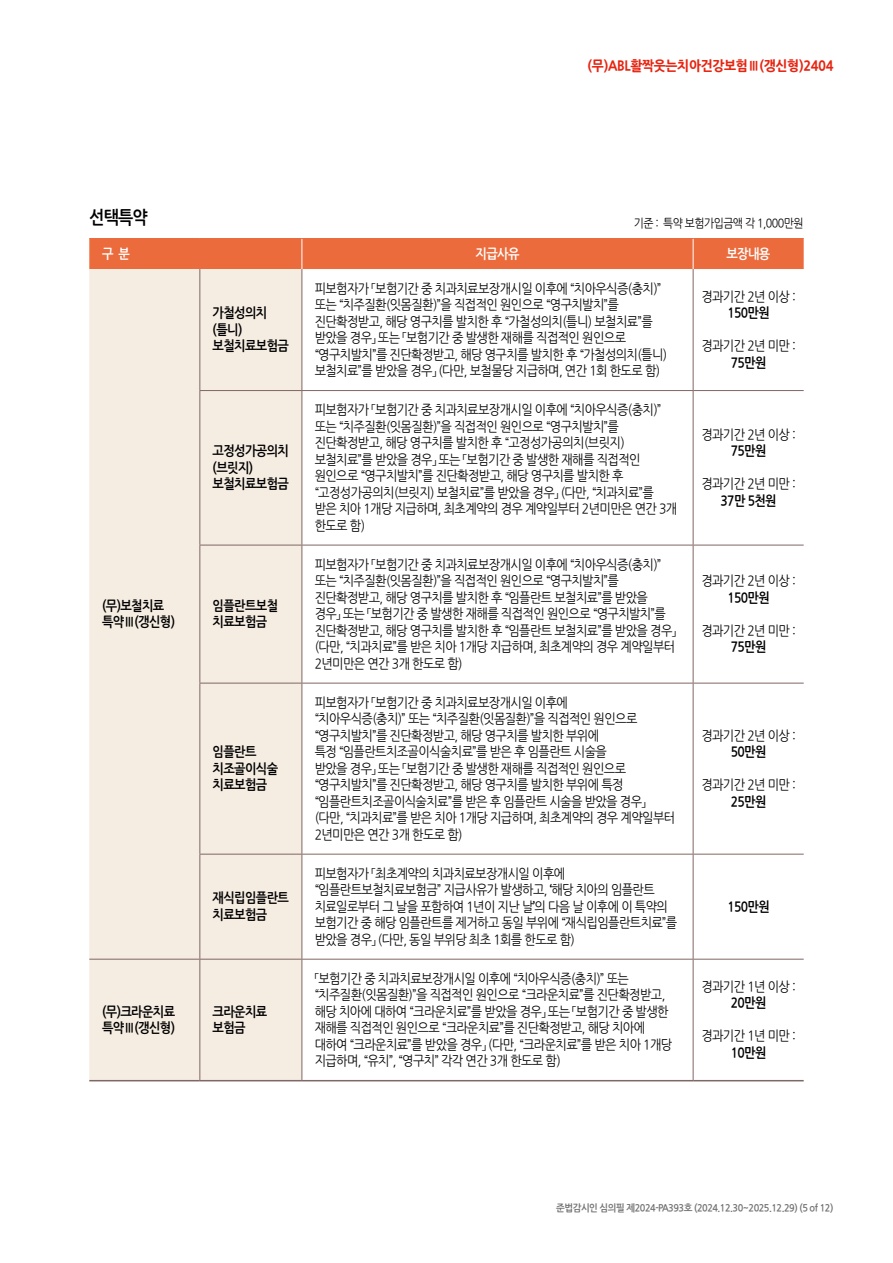
<style>
.page{position:relative;width:893px;height:1263px;background:#fff}
.page>*{position:absolute;margin:0;border:0;box-sizing:border-box;transform-origin:0 0}
.t1{font:18px "Nanum Gothic OTF Bold";color:#000;scale:.9 1}
.t2{font:13.5px/16.5px "Nanum Gothic OTF";letter-spacing:-.05em;color:#000;scale:.9 1}
.t3{font:13.5px/16.5px "Nanum Gothic OTF Bold";letter-spacing:-.05em;color:#000;scale:.9 1}
.t4{font:700 13.5px "Nanum Gothic OTF Extra";letter-spacing:-.025em;color:#e72410;scale:.95 1}
.t5{font:13.5px "Nanum Gothic OTF Bold";letter-spacing:-.05em;color:#fff;scale:.9 1}
.t6{font:12px "Nanum Gothic OTF";letter-spacing:-.05em;color:#000;scale:.9 1}
.t7{font:9.75px "Nanum Gothic OTF Bold";letter-spacing:-.05em;color:#727171;scale:.95 1}
.s1{font-family:"Nanum Gothic";font-weight:800}
.s2{font-family:"Nanum Gothic";font-weight:700}
</style>
<div class="page">
<div style="left:89px;top:239px;width:715px;height:30px;background:#ec6b3d"></div>
<div style="left:89px;top:269px;width:213px;height:811px;background:#f5ece2"></div>
<hr style="left:89px;top:238px;width:111px;height:1px;background:#ec6b3d">
<hr style="left:200px;top:238px;width:102px;height:1px;background:#ec6b3d">
<hr style="left:302px;top:238px;width:391px;height:1px;background:#ec6b3d">
<hr style="left:693px;top:238px;width:111px;height:1px;background:#ec6b3d">
<hr style="left:199px;top:269px;width:1px;height:121px;background:#7f6764">
<hr style="left:302px;top:269px;width:1px;height:121px;background:#7f6764">
<hr style="left:693px;top:269px;width:1px;height:121px;background:#7f6764">
<hr style="left:199px;top:390px;width:103px;height:1px;background:#7f6764">
<hr style="left:199px;top:391px;width:1px;height:154px;background:#7f6764">
<hr style="left:302px;top:390px;width:391px;height:1px;background:#7f6764">
<hr style="left:302px;top:391px;width:1px;height:154px;background:#7f6764">
<hr style="left:693px;top:390px;width:111px;height:1px;background:#7f6764">
<hr style="left:693px;top:391px;width:1px;height:154px;background:#7f6764">
<hr style="left:199px;top:545px;width:103px;height:1px;background:#7f6764">
<hr style="left:199px;top:545px;width:1px;height:138px;background:#7f6764">
<hr style="left:302px;top:545px;width:391px;height:1px;background:#7f6764">
<hr style="left:302px;top:545px;width:1px;height:138px;background:#7f6764">
<hr style="left:693px;top:545px;width:111px;height:1px;background:#7f6764">
<hr style="left:693px;top:545px;width:1px;height:138px;background:#7f6764">
<hr style="left:199px;top:683px;width:103px;height:1px;background:#7f6764">
<hr style="left:199px;top:683px;width:1px;height:171px;background:#7f6764">
<hr style="left:302px;top:683px;width:391px;height:1px;background:#7f6764">
<hr style="left:302px;top:683px;width:1px;height:171px;background:#7f6764">
<hr style="left:693px;top:683px;width:111px;height:1px;background:#7f6764">
<hr style="left:693px;top:683px;width:1px;height:171px;background:#7f6764">
<hr style="left:199px;top:854px;width:103px;height:1px;background:#7f6764">
<hr style="left:199px;top:854px;width:1px;height:105px;background:#7f6764">
<hr style="left:302px;top:854px;width:391px;height:1px;background:#7f6764">
<hr style="left:302px;top:854px;width:1px;height:105px;background:#7f6764">
<hr style="left:693px;top:854px;width:111px;height:1px;background:#7f6764">
<hr style="left:693px;top:854px;width:1px;height:105px;background:#7f6764">
<hr style="left:89px;top:959px;width:111px;height:1px;background:#7f6764">
<hr style="left:200px;top:959px;width:102px;height:1px;background:#7f6764">
<hr style="left:199px;top:959px;width:1px;height:121px;background:#7f6764">
<hr style="left:302px;top:959px;width:391px;height:1px;background:#7f6764">
<hr style="left:302px;top:959px;width:1px;height:121px;background:#7f6764">
<hr style="left:693px;top:959px;width:111px;height:1px;background:#7f6764">
<hr style="left:693px;top:959px;width:1px;height:121px;background:#7f6764">
<hr style="left:89px;top:1080px;width:111px;height:1px;background:#7f6764">
<hr style="left:200px;top:1080px;width:102px;height:1px;background:#7f6764">
<hr style="left:302px;top:1080px;width:391px;height:1px;background:#7f6764">
<hr style="left:693px;top:1080px;width:111px;height:1px;background:#7f6764">
<hr style="left:302px;top:239px;width:1px;height:30px;background:#fff">
<hr style="left:693px;top:239px;width:1px;height:30px;background:#fff">
<p class="t4" style="left:588px;top:59px;width:260px">(무)ABL활짝웃는치아건강보험Ⅲ(갱신형)2404</p>
<h1 class="t1" style="left:89px;top:208px;width:66px">선택특약</h1>
<p class="t5" style="left:102px;top:247px;width:32px">구 분</p>
<p class="t5" style="left:476px;top:247px;width:50px">지급사유</p>
<p class="t5" style="left:726px;top:247px;width:50px">보장내용</p>
<p class="t6" style="left:634px;top:217px;width:190px">기준 : 특약 보험가입금액 각 1,000만원</p>
<p class="t3" style="left:213px;top:305px;width:86px">가철성의치 (틀니) 보철치료보험금</p>
<p class="t3" style="left:213px;top:443px;width:86px">고정성가공의치 (브릿지) 보철치료보험금</p>
<p class="t3" style="left:102px;top:598px;width:83px">(무)보철치료 특약Ⅲ(갱신형)</p>
<p class="t3" style="left:213px;top:597px;width:74px">임플란트보철 치료보험금</p>
<p class="t3" style="left:213px;top:744px;width:74px">임플란트 치조골이식술 치료보험금</p>
<p class="t3" style="left:213px;top:890px;width:86px">재식립임플란트 치료보험금</p>
<p class="t3" style="left:102px;top:1003px;width:83px">(무)크라운치료 특약Ⅲ(갱신형)</p>
<p class="t3" style="left:213px;top:1003px;width:62px">크라운치료 보험금</p>
<p class="t2" style="left:315px;top:280px;width:393px">피보험자가 「보험기간 중 치과치료보장개시일 이후에 “치아우식증(충치)” 또는 “치주질환(잇몸질환)”을 직접적인 원인으로 “영구치발치”를 진단확정받고, 해당 영구치를 발치한 후 “가철성의치(틀니) 보철치료”를 받았을 경우」 또는 「보험기간 중 발생한 재해를 직접적인 원인으로 “영구치발치”를 진단확정받고, 해당 영구치를 발치한 후 “가철성의치(틀니) 보철치료”를 받았을 경우」 (다만, 보철물당 지급하며, 연간 1회 한도로 함)</p>
<p class="t2" style="left:701px;top:288px;width:107px">경과기간 2년 이상 :</p>
<p class="t3" style="left:727px;top:305px;width:49px">150만원</p>
<p class="t2" style="left:701px;top:338px;width:107px">경과기간 2년 미만 :</p>
<p class="t3" style="left:731px;top:354px;width:41px">75만원</p>
<p class="t2" style="left:315px;top:402px;width:404px">피보험자가 「보험기간 중 치과치료보장개시일 이후에 “치아우식증(충치)” 또는 “치주질환(잇몸질환)”을 직접적인 원인으로 “영구치발치”를 진단확정받고, 해당 영구치를 발치한 후 “고정성가공의치(브릿지) 보철치료”를 받았을 경우」 또는 「보험기간 중 발생한 재해를 직접적인 원인으로 “영구치발치”를 진단확정받고, 해당 영구치를 발치한 후 “고정성가공의치(브릿지) 보철치료”를 받았을 경우」 (다만, “치과치료”를 받은 치아 1개당 지급하며, 최초계약의 경우 계약일부터 2년미만은 연간 3개 한도로 함)</p>
<p class="t2" style="left:315px;top:556px;width:403px">피보험자가 「보험기간 중 치과치료보장개시일 이후에 “치아우식증(충치)” 또는 “치주질환(잇몸질환)”을 직접적인 원인으로 “영구치발치”를 진단확정받고, 해당 영구치를 발치한 후 “임플란트 보철치료”를 받았을<br>경우」 또는 「보험기간 중 발생한 재해를 직접적인 원인으로 “영구치발치”를 진단확정받고, 해당 영구치를 발치한 후 “임플란트 보철치료”를 받았을 경우」(다만, “치과치료”를 받은 치아 1개당 지급하며, 최초계약의 경우 계약일부터 2년미만은 연간 3개 한도로 함)</p>
<p class="t2" style="left:315px;top:694px;width:402px">피보험자가 「보험기간 중 치과치료보장개시일 이후에<br>“치아우식증(충치)” 또는 “치주질환(잇몸질환)”을 직접적인 원인으로 “영구치발치”를 진단확정받고, 해당 영구치를 발치한 부위에<br>특정 “임플란트치조골이식술치료”를 받은 후 임플란트 시술을<br>받았을 경우」 또는 「보험기간 중 발생한 재해를 직접적인 원인으로 “영구치발치”를 진단확정받고, 해당 영구치를 발치한 부위에 특정 “임플란트치조골이식술치료”를 받은 후 임플란트 시술을 받았을 경우」(다만, “치과치료”를 받은 치아 1개당 지급하며, 최초계약의 경우 계약일부터<br>2년미만은 연간 3개 한도로 함)</p>
<p class="t2" style="left:315px;top:865px;width:404px">피보험자가 「최초계약의 치과치료보장개시일 이후에 “임플란트보철치료보험금” 지급사유가 발생하고, <span class="s1">‘</span>해당 치아의 임플란트 치료일로부터 그 날을 포함하여 1년이 지난 날<span class="s2">’</span>의 다음 날 이후에 이 특약의 보험기간 중 해당 임플란트를 제거하고 동일 부위에 “재식립임플란트치료”를 받았을 경우」 (다만, 동일 부위당 최초 1회를 한도로 함)</p>
<p class="t2" style="left:701px;top:426px;width:107px">경과기간 2년 이상 :</p>
<p class="t3" style="left:731px;top:443px;width:41px">75만원</p>
<p class="t2" style="left:701px;top:476px;width:107px">경과기간 2년 미만 :</p>
<p class="t3" style="left:720px;top:492px;width:64px">37만 5천원</p>
<p class="t2" style="left:701px;top:573px;width:107px">경과기간 2년 이상 :</p>
<p class="t3" style="left:727px;top:589px;width:49px">150만원</p>
<p class="t2" style="left:701px;top:622px;width:107px">경과기간 2년 미만 :</p>
<p class="t3" style="left:731px;top:639px;width:41px">75만원</p>
<p class="t2" style="left:701px;top:727px;width:107px">경과기간 2년 이상 :</p>
<p class="t3" style="left:731px;top:744px;width:41px">50만원</p>
<p class="t2" style="left:701px;top:777px;width:107px">경과기간 2년 미만 :</p>
<p class="t3" style="left:731px;top:793px;width:41px">25만원</p>
<p class="t3" style="left:727px;top:898px;width:49px">150만원</p>
<p class="t2" style="left:315px;top:970px;width:399px">「보험기간 중 치과치료보장개시일 이후에 “치아우식증(충치)” 또는 “치주질환(잇몸질환)”을 직접적인 원인으로 “크라운치료”를 진단확정받고, 해당 치아에 대하여 “크라운치료”를 받았을 경우」 또는 「보험기간 중 발생한 재해를 직접적인 원인으로 “크라운치료”를 진단확정받고, 해당 치아에 대하여 “크라운치료”를 받았을 경우」 (다만, “크라운치료”를 받은 치아 1개당 지급하며, “유치”, “영구치” 각각 연간 3개 한도로 함)</p>
<p class="t2" style="left:701px;top:978px;width:107px">경과기간 1년 이상 :</p>
<p class="t3" style="left:731px;top:995px;width:41px">20만원</p>
<p class="t2" style="left:701px;top:1028px;width:107px">경과기간 1년 미만 :</p>
<p class="t3" style="left:731px;top:1044px;width:41px">10만원</p>
<p class="t7" style="left:556px;top:1203px;width:293px">준법감시인 심의필 제2024-PA393호 (2024.12.30~2025.12.29) (5 of 12)</p>
</div>
